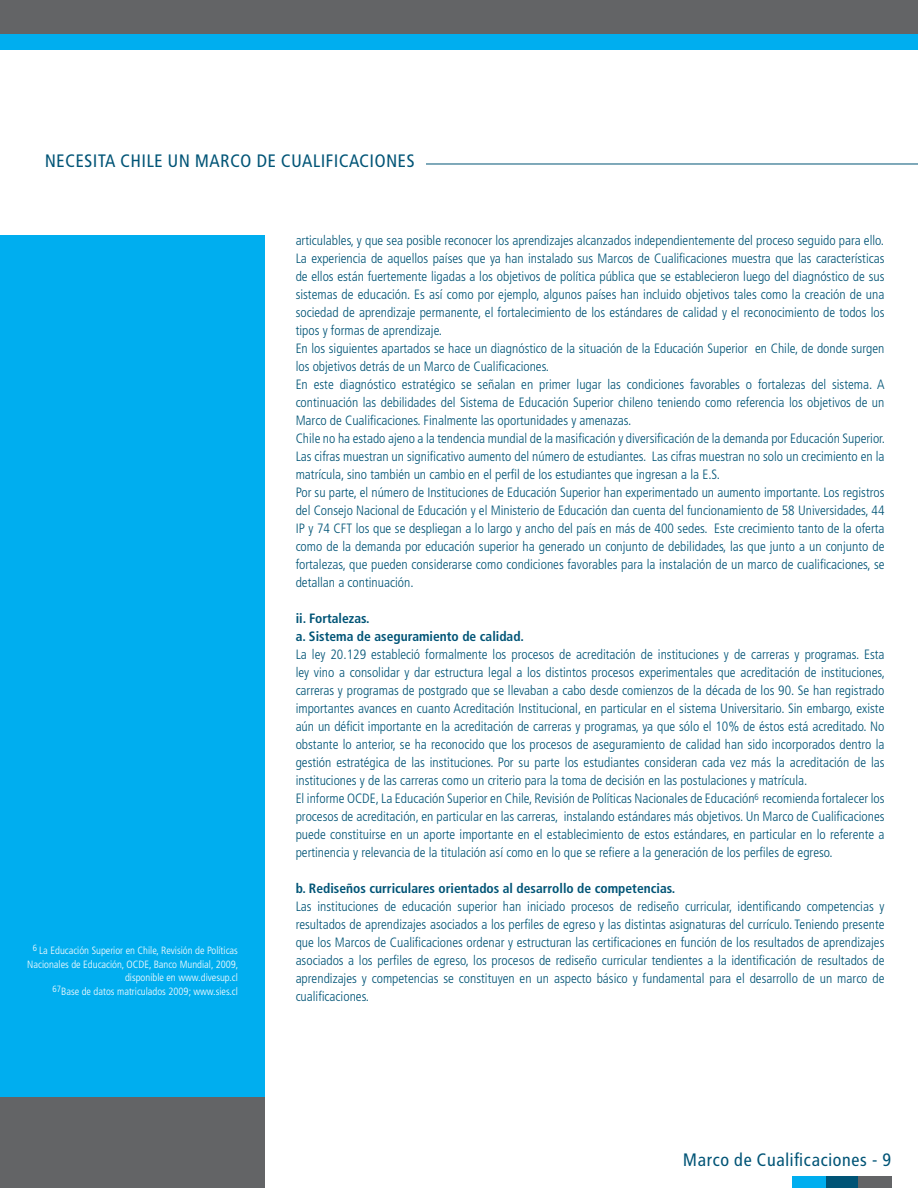
<style>
.page{position:relative;width:918px;height:1188px;background:#fff}
.page>*{position:absolute;margin:0;border:0;box-sizing:border-box;transform-origin:0 0}
.t1{font:18px "Transit";color:#005476}
.t2{font:300 condensed 13.5px/18px "Frutiger LT Std";color:#005476}
.t3{font:700 condensed 13.5px/18px "Frutiger LT Std";color:#005476}
.t4{font:300 condensed 10.5px/13.5px "Frutiger LT Std";color:#fff;text-align:right}
</style>
<div class="page">
<div style="left:826px;top:1176px;width:33px;height:12px;background:#005476"></div>
<div style="left:793px;top:1176px;width:33px;height:12px;background:#00aeef"></div>
<div style="left:859px;top:1176px;width:33px;height:12px;background:#636466"></div>
<div style="left:0;top:0;width:918px;height:34px;background:#636466"></div>
<div style="left:0;top:35px;width:918px;height:15px;background:#00aeef"></div>
<hr style="left:426px;top:164px;width:492px;height:1px;background:#005476">
<div style="left:0;top:235px;width:264px;height:870px;background:#00aeef"></div>
<div style="left:0;top:1097px;width:264px;height:91px;background:#636466"></div>
<h1 class="t1" style="left:45px;top:150px;width:372px">NECESITA CHILE UN MARCO DE CUALIFICACIONES</h1>
<p class="t4" style="left:27px;top:944px;width:213px"><sup>6</sup> La Educación Superior en Chile, Revisión de Políticas Nacionales de Educación, OCDE, Banco Mundial, 2009, disponible en www.divesup.cl<br><sup>67</sup>Base de datos matriculados 2009; www.sies.cl</p>
<p class="t2" style="left:296px;top:232px;width:591px">articulables, y que sea posible reconocer los aprendizajes alcanzados independientemente del proceso seguido para ello.<br>La experiencia de aquellos países que ya han instalado sus Marcos de Cualificaciones muestra que las características de ellos están fuertemente ligadas a los objetivos de política pública que se establecieron luego del diagnóstico de sus sistemas de educación. Es así como por ejemplo, algunos países han incluido objetivos tales como la creación de una sociedad de aprendizaje permanente, el fortalecimiento de los estándares de calidad y el reconocimiento de todos los tipos y formas de aprendizaje.<br>En los siguientes apartados se hace un diagnóstico de la situación de la Educación Superior en Chile, de donde surgen los objetivos detrás de un Marco de Cualificaciones.<br>En este diagnóstico estratégico se señalan en primer lugar las condiciones favorables o fortalezas del sistema. A continuación las debilidades del Sistema de Educación Superior chileno teniendo como referencia los objetivos de un Marco de Cualificaciones. Finalmente las oportunidades y amenazas.<br>Chile no ha estado ajeno a la tendencia mundial de la masificación y diversificación de la demanda por Educación Superior.<br>Las cifras muestran un significativo aumento del número de estudiantes. Las cifras muestran no solo un crecimiento en la matrícula, sino también un cambio en el perfil de los estudiantes que ingresan a la E.S.<br>Por su parte, el número de Instituciones de Educación Superior han experimentado un aumento importante. Los registros del Consejo Nacional de Educación y el Ministerio de Educación dan cuenta del funcionamiento de 58 Universidades, 44<br>IP y 74 CFT los que se despliegan a lo largo y ancho del país en más de 400 sedes. Este crecimiento tanto de la oferta como de la demanda por educación superior ha generado un conjunto de debilidades, las que junto a un conjunto de fortalezas, que pueden considerarse como condiciones favorables para la instalación de un marco de cualificaciones, se detallan a continuación.</p>
<p class="t3" style="left:296px;top:609px;width:230px">ii. Fortalezas.<br>a. Sistema de aseguramiento de calidad.</p>
<p class="t2" style="left:296px;top:646px;width:591px">La ley 20.129 estableció formalmente los procesos de acreditación de instituciones y de carreras y programas. Esta ley vino a consolidar y dar estructura legal a los distintos procesos experimentales que acreditación de instituciones, carreras y programas de postgrado que se llevaban a cabo desde comienzos de la década de los 90. Se han registrado importantes avances en cuanto Acreditación Institucional, en particular en el sistema Universitario. Sin embargo, existe aún un déficit importante en la acreditación de carreras y programas, ya que sólo el 10% de éstos está acreditado. No obstante lo anterior, se ha reconocido que los procesos de aseguramiento de calidad han sido incorporados dentro la gestión estratégica de las instituciones. Por su parte los estudiantes consideran cada vez más la acreditación de las instituciones y de las carreras como un criterio para la toma de decisión en las postulaciones y matrícula.<br>El informe OCDE, La Educación Superior en Chile, Revisión de Políticas Nacionales de Educación<sup>6</sup> recomienda fortalecer los procesos de acreditación, en particular en las carreras, instalando estándares más objetivos. Un Marco de Cualificaciones puede constituirse en un aporte importante en el establecimiento de estos estándares, en particular en lo referente a pertinencia y relevancia de la titulación así como en lo que se refiere a la generación de los perfiles de egreso.</p>
<p class="t3" style="left:296px;top:880px;width:381px">b. Rediseños curriculares orientados al desarrollo de competencias.</p>
<p class="t2" style="left:296px;top:898px;width:590px;text-align:justify">Las instituciones de educación superior han iniciado procesos de rediseño curricular, identificando competencias y resultados de aprendizajes asociados a los perfiles de egreso y las distintas asignaturas del currículo. Teniendo presente que los Marcos de Cualificaciones ordenar y estructuran las certificaciones en función de los resultados de aprendizajes asociados a los perfiles de egreso, los procesos de rediseño curricular tendientes a la identificación de resultados de aprendizajes y competencias se constituyen en un aspecto básico y fundamental para el desarrollo de un marco de cualificaciones.</p>
<h1 class="t1" style="left:683px;top:1149px;width:210px">Marco de Cualificaciones - 9</h1>
</div>
